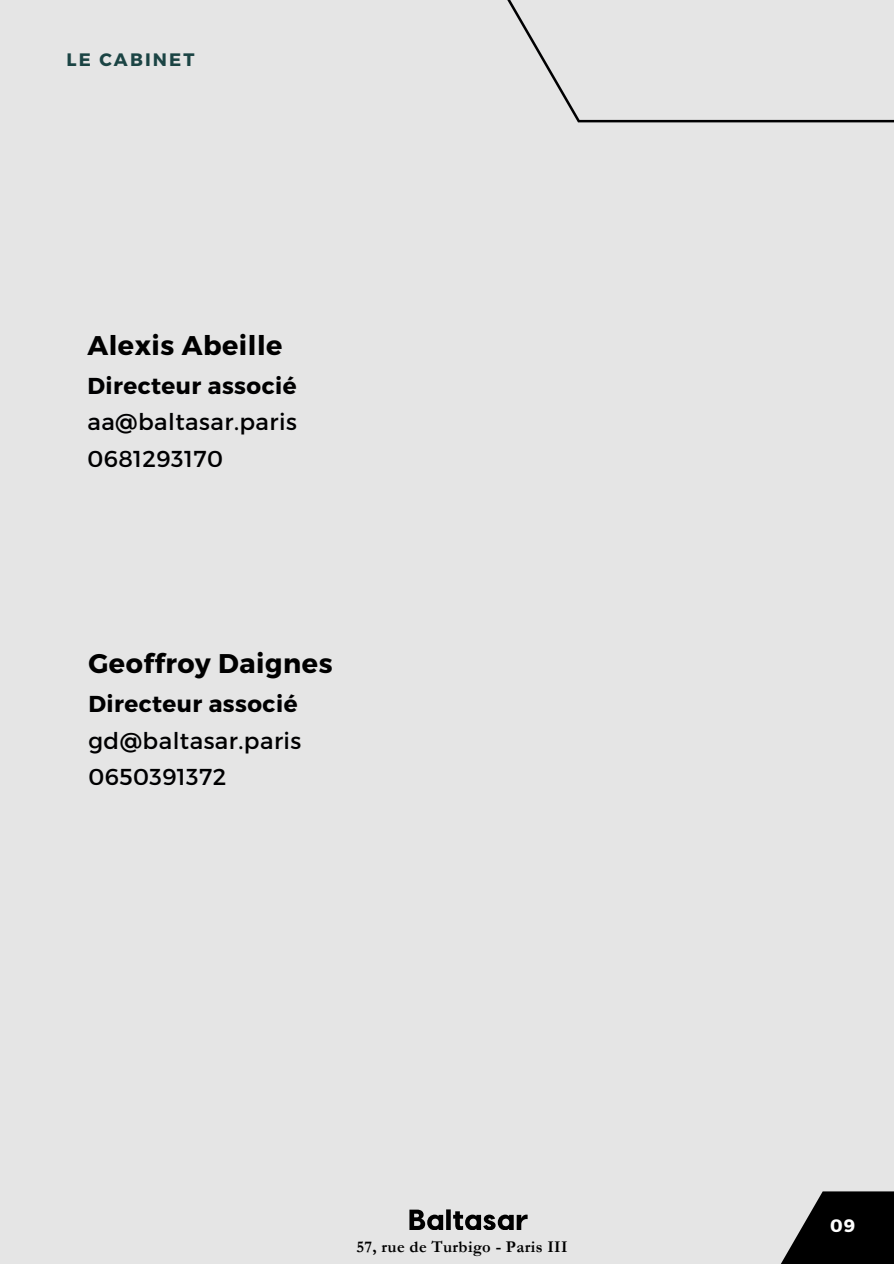
<style>
.page{position:relative;width:894px;height:1264px;background:#fff}
.page>*{position:absolute;margin:0;border:0;box-sizing:border-box;transform-origin:0 0}
.t1{font:700 27px "Montserrat";letter-spacing:.02em;color:#000}
.t2{font:22.95px/36.5px "Montserrat";letter-spacing:.02em;color:#000001;text-align:justify}
.t3{font:700 18px "Montserrat";letter-spacing:.12em;color:#1b4444}
.t4{font:700 18px "Montserrat";color:#fff}
.t5{font:700 16.5px "Garamond";letter-spacing:.02em;color:#000}
.s1{font-weight:700}
</style>
<div class="page">
<div style="left:0;top:0;width:893px;height:1263px;background:#e5e5e5"></div>
<svg style="left:781px;top:1191px;width:112px;height:72px"></svg>
<svg style="left:507px;top:0;width:386px;height:122px"></svg>
<svg style="left:409px;top:1209px;width:118px;height:21px"></svg>
<p class="t3" style="left:66px;top:48px;width:130px">LE CABINET</p>
<h1 class="t1" style="left:87px;top:328px;width:197px">Alexis Abeille</h1>
<h1 class="t2" style="left:87px;top:366px;width:211px"><span class="s1">Directeur associé </span>aa@baltasar.paris 0681293170</h1>
<h1 class="t1" style="left:88px;top:646px;width:246px">Geoffroy Daignes</h1>
<h1 class="t2" style="left:88px;top:684px;width:214px;text-align:left"><span class="s1">Directeur associé </span>gd@baltasar.paris<br>0650391372</h1>
<p class="t5" style="left:356px;top:1237px;width:213px">57, rue de Turbigo - Paris III</p>
<h2 class="t4" style="left:830px;top:1213px;width:26px">09</h2>
</div>
